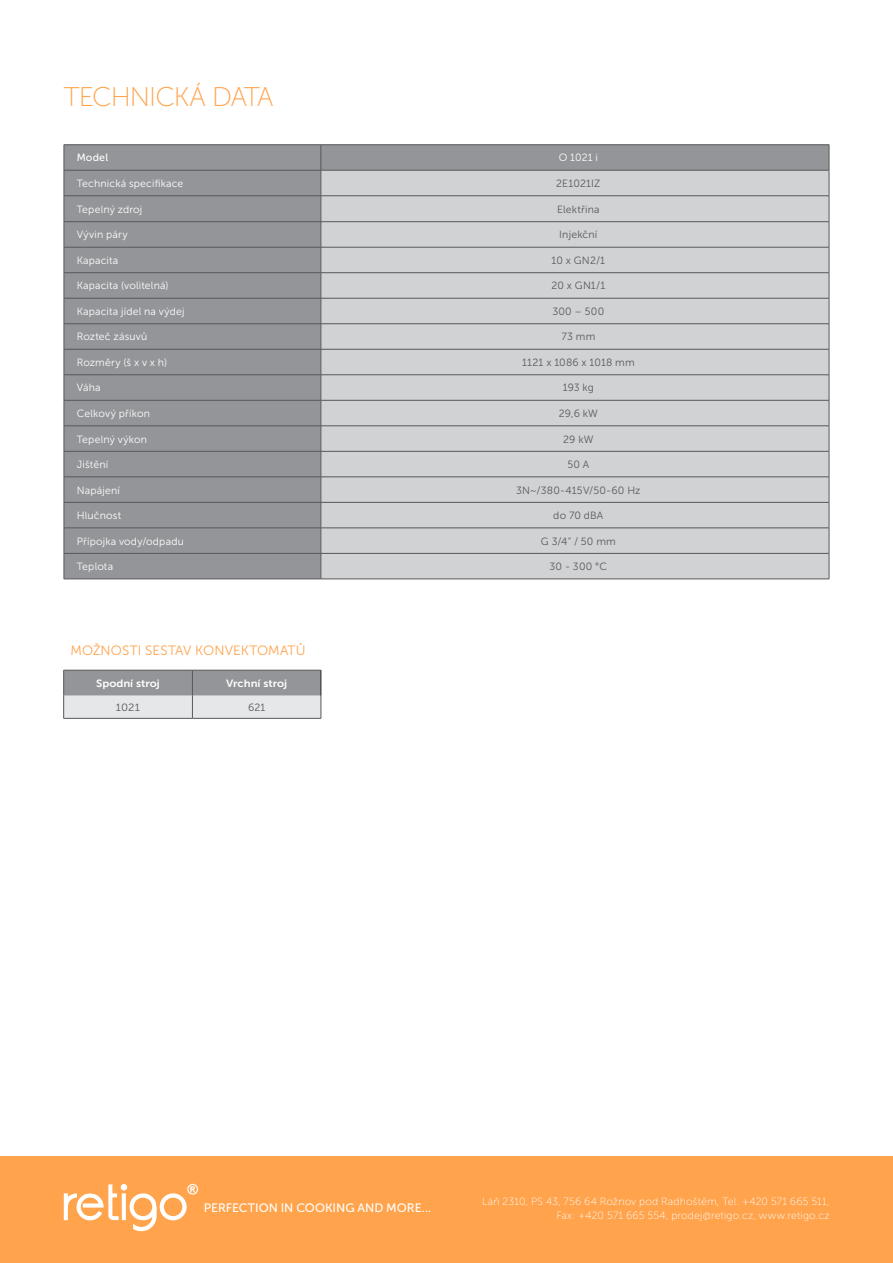
<style>
.page{position:relative;width:893px;height:1263px;background:#fff}
.page>*{position:absolute;margin:0;border:0;box-sizing:border-box;transform-origin:0 0}
.t1{font:27px "Museo Sans 100";letter-spacing:-.05em;color:#ffa34c}
.t2{font:13.5px "Museo Sans 300";letter-spacing:.01em;color:#ffa34c}
.t3{font:12.15px "Museo Sans 500";color:#fff}
.Text{font:10.5px "Museo Sans 300";letter-spacing:.015em;color:#fff}
.Text-2{font:10.5px "Museo Sans 300";letter-spacing:.015em;color:#57585a}
.t4{font:10.5px/13.5px "Museo Sans 100";letter-spacing:.015em;color:#fff;text-align:right}
.t5{font:10.5px "Museo Sans 700";color:#fff;scale:1.08 1}
.Text_v_tabulce{font:10.5px "Museo Sans 300";color:#fff}
.Text_v_tabulce-2{font:10.5px "Museo Sans 500";letter-spacing:.02em;color:#fff}
.Text_v_tabulce-3{font:10.5px "Museo Sans 300";color:#57585a;scale:1.08 1}
</style>
<div class="page">
<div style="left:0;top:1157px;width:893px;height:106px;background:#ffa34c"></div>
<svg style="left:64px;top:1184px;width:134px;height:48px"></svg>
<div style="left:65px;top:145px;width:764px;height:434px;background:#939598"></div>
<div style="left:322px;top:171px;width:507px;height:408px;background:#d1d2d4"></div>
<hr style="left:64px;top:144px;width:257px;height:1px;background:#57585a">
<hr style="left:321px;top:144px;width:508px;height:1px;background:#57585a">
<hr style="left:64px;top:170px;width:257px;height:1px;background:#57585a">
<hr style="left:321px;top:170px;width:508px;height:1px;background:#57585a">
<hr style="left:64px;top:195px;width:257px;height:1px;background:#57585a">
<hr style="left:321px;top:195px;width:508px;height:1px;background:#57585a">
<hr style="left:64px;top:221px;width:257px;height:1px;background:#57585a">
<hr style="left:321px;top:221px;width:508px;height:1px;background:#57585a">
<hr style="left:64px;top:247px;width:257px;height:1px;background:#57585a">
<hr style="left:64px;top:272px;width:257px;height:1px;background:#57585a">
<hr style="left:64px;top:298px;width:257px;height:1px;background:#57585a">
<hr style="left:64px;top:323px;width:257px;height:1px;background:#57585a">
<hr style="left:64px;top:349px;width:257px;height:1px;background:#57585a">
<hr style="left:64px;top:374px;width:257px;height:1px;background:#57585a">
<hr style="left:64px;top:400px;width:257px;height:1px;background:#57585a">
<hr style="left:64px;top:426px;width:257px;height:1px;background:#57585a">
<hr style="left:64px;top:451px;width:257px;height:1px;background:#57585a">
<hr style="left:64px;top:477px;width:257px;height:1px;background:#57585a">
<hr style="left:64px;top:502px;width:257px;height:1px;background:#57585a">
<hr style="left:64px;top:528px;width:257px;height:1px;background:#57585a">
<hr style="left:64px;top:553px;width:257px;height:1px;background:#57585a">
<svg style="left:64px;top:145px;width:1px;height:434px"></svg>
<hr style="left:64px;top:579px;width:257px;height:1px;background:#57585a">
<hr style="left:321px;top:247px;width:508px;height:1px;background:#57585a">
<hr style="left:321px;top:272px;width:508px;height:1px;background:#57585a">
<hr style="left:321px;top:298px;width:508px;height:1px;background:#57585a">
<hr style="left:321px;top:323px;width:508px;height:1px;background:#57585a">
<hr style="left:321px;top:349px;width:508px;height:1px;background:#57585a">
<hr style="left:321px;top:374px;width:508px;height:1px;background:#57585a">
<hr style="left:321px;top:400px;width:508px;height:1px;background:#57585a">
<hr style="left:321px;top:426px;width:508px;height:1px;background:#57585a">
<hr style="left:321px;top:451px;width:508px;height:1px;background:#57585a">
<hr style="left:321px;top:477px;width:508px;height:1px;background:#57585a">
<hr style="left:321px;top:502px;width:508px;height:1px;background:#57585a">
<hr style="left:321px;top:528px;width:508px;height:1px;background:#57585a">
<hr style="left:321px;top:553px;width:508px;height:1px;background:#57585a">
<svg style="left:321px;top:145px;width:1px;height:434px"></svg>
<svg style="left:829px;top:145px;width:1px;height:434px"></svg>
<hr style="left:321px;top:579px;width:508px;height:1px;background:#57585a">
<hr style="left:64px;top:718px;width:128px;height:1px;background:#57585a">
<hr style="left:192px;top:718px;width:129px;height:1px;background:#57585a">
<svg style="left:63px;top:670px;width:259px;height:48px;background:#b7b9bb"></svg>
<h2 class="t1" style="left:64px;top:82px;width:211px">TECHNICKÁ DATA</h2>
<p class="Text_v_tabulce-2" style="left:77px;top:152px;width:33px">Model</p>
<p class="Text_v_tabulce" style="left:559px;top:152px;width:41px">O 1021 i</p>
<p class="Text" style="left:77px;top:178px;width:108px">Technická specifikace</p>
<p class="Text-2" style="left:556px;top:178px;width:46px">2E1021IZ</p>
<p class="Text" style="left:77px;top:203px;width:67px">Tepelný zdroj</p>
<p class="Text-2" style="left:557px;top:203px;width:44px">Elektřina</p>
<p class="Text" style="left:77px;top:229px;width:52px">Vývin páry</p>
<p class="Text-2" style="left:559px;top:229px;width:40px">Injekční</p>
<p class="Text" style="left:77px;top:255px;width:43px">Kapacita</p>
<p class="Text-2" style="left:551px;top:255px;width:55px">10 x GN2/1</p>
<p class="Text" style="left:77px;top:280px;width:93px">Kapacita (volitelná)</p>
<p class="Text-2" style="left:551px;top:280px;width:55px">20 x GN1/1</p>
<p class="Text" style="left:77px;top:306px;width:109px">Kapacita jídel na výdej</p>
<p class="Text-2" style="left:552px;top:306px;width:53px">300 – 500</p>
<p class="Text" style="left:77px;top:331px;width:72px">Rozteč zásuvů</p>
<p class="Text-2" style="left:561px;top:331px;width:35px">73 mm</p>
<p class="Text" style="left:77px;top:357px;width:92px">Rozměry (š x v x h)</p>
<p class="Text-2" style="left:522px;top:357px;width:114px">1121 x 1086 x 1018 mm</p>
<p class="Text" style="left:77px;top:382px;width:25px">Váha</p>
<p class="Text-2" style="left:563px;top:382px;width:33px">193 kg</p>
<p class="Text" style="left:77px;top:408px;width:75px">Celkový příkon</p>
<p class="Text-2" style="left:559px;top:408px;width:41px">29,6 kW</p>
<p class="Text" style="left:77px;top:433px;width:72px">Tepelný výkon</p>
<p class="Text-2" style="left:563px;top:433px;width:32px">29 kW</p>
<p class="Text" style="left:77px;top:459px;width:33px">Jištění</p>
<p class="Text-2" style="left:567px;top:459px;width:23px">50 A</p>
<p class="Text" style="left:77px;top:484px;width:45px">Napájení</p>
<p class="Text-2" style="left:516px;top:484px;width:126px">3N~/380-415V/50-60 Hz</p>
<p class="Text" style="left:77px;top:510px;width:46px">Hlučnost</p>
<p class="Text-2" style="left:553px;top:510px;width:52px">do 70 dBA</p>
<p class="Text" style="left:77px;top:535px;width:109px">Přípojka vody/odpadu</p>
<p class="Text-2" style="left:541px;top:535px;width:76px">G 3/4“ / 50 mm</p>
<p class="Text" style="left:77px;top:561px;width:38px">Teplota</p>
<p class="Text-2" style="left:550px;top:561px;width:59px">30 - 300 °C</p>
<h3 class="t2" style="left:70px;top:643px;width:237px">MOŽNOSTI SESTAV KONVEKTOMATŮ</h3>
<p class="t5" style="left:96px;top:677px;width:60px">Spodní stroj</p>
<p class="t5" style="left:226px;top:677px;width:58px">Vrchní stroj</p>
<p class="Text_v_tabulce-3" style="left:116px;top:702px;width:24px">1021</p>
<p class="Text-2" style="left:248px;top:702px;width:19px">621</p>
<p class="t3" style="left:204px;top:1201px;width:229px">PERFECTION IN COOKING AND MORE...</p>
<p class="t4" style="left:482px;top:1195px;width:349px">Láň 2310, PS 43, 756 64 Rožnov pod Radhoštěm, Tel. +420 571 665 511,<br>Fax: +420 571 665 554, prodej@retigo.cz, www.retigo.cz</p>
</div>
